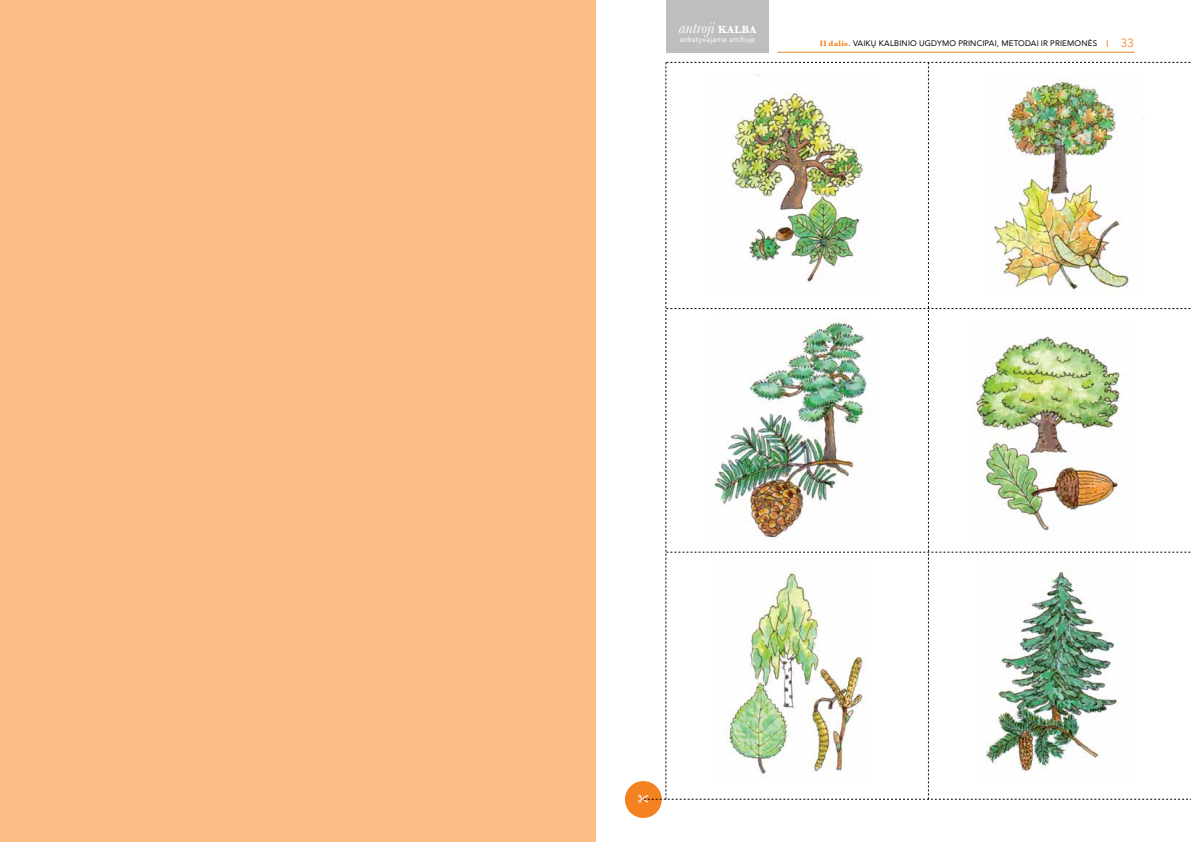
<style>
.page{position:relative;width:1191px;height:842px;background:#fff}
.page>*{position:absolute;margin:0;border:0;box-sizing:border-box;transform-origin:0 0}
.t1{font:italic 16.2px "Baskerville";letter-spacing:.005em;color:#fff}
.t2{font:8px "Avenir";letter-spacing:.02em;color:#000}
.t3{font:7.6px "Avenir";letter-spacing:.02em;color:#fff}
.s1{font-weight:700;font-style:normal;font-size:10.8px}
.s2{font-family:"Baskerville";font-weight:700;color:#f58220}
.s3{font-size:10px;color:#f58220}
.s4{font-family:"Avenir Next";font-size:12px;color:#f58220}
</style>
<div class="page">
<div style="left:666px;top:0;width:103px;height:53px;background:#bcbec0"></div>
<hr style="left:777px;top:52px;width:357px;height:1px;background:#f58220">
<div style="left:625px;top:781px;width:37px;height:37px;background:#f58220;border-radius:50%"></div>
<div style="left:0;top:0;width:595px;height:842px;background:#fcbc86"></div>
<img style="left:638px;top:62px;width:553px;height:741px">
<h1 class="t1" style="left:679px;top:17px;width:79px">antroji <span class="s1">KALBA</span></h1>
<p class="t3" style="left:680px;top:33px;width:77px">ankstyvajame amžiuje</p>
<p class="t2" style="left:820px;top:37px;width:316px"><span class="s2">II dalis.</span> VAIKŲ KALBINIO UGDYMO PRINCIPAI, METODAI IR PRIEMONĖS <span class="s3">I</span> <span class="s4">33</span></p>
</div>
